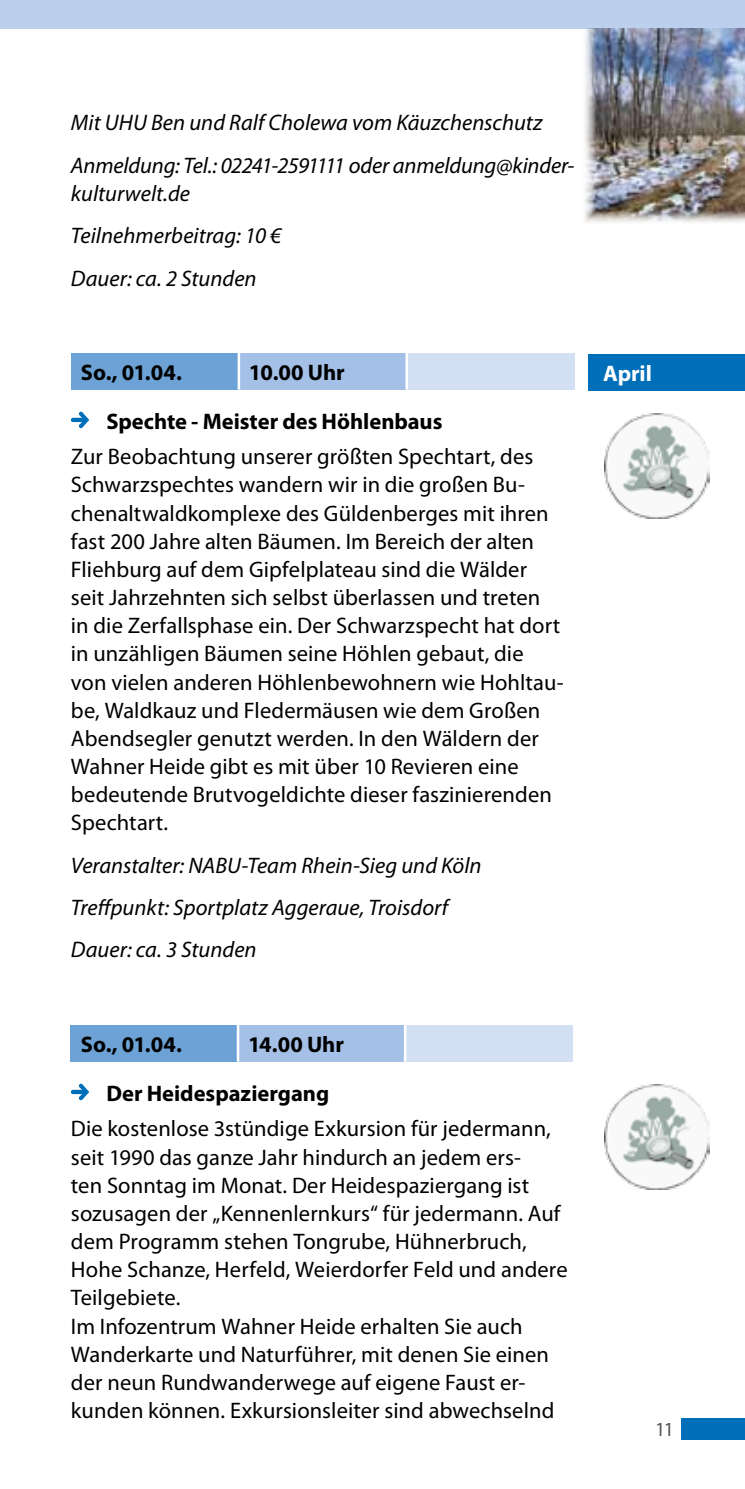
<style>
.page{position:relative;width:745px;height:1489px;background:#fff}
.page>*{position:absolute;margin:0;border:0;box-sizing:border-box;transform-origin:0 0}
.t1{font:22.5px/28.2px "Myriad Pro";letter-spacing:.005em;color:#000}
.t2{font:italic 22.5px/42.2px "Myriad Pro";color:#000}
.t3{font:700 22.5px/49.5px "Myriad Pro";color:#000}
.t4{font:700 22.5px "Myriad Pro";letter-spacing:-.005em;color:#fff}
.t5{font:20px "Myriad Pro";color:#575756}
</style>
<div class="page">
<div style="left:0;top:0;width:744px;height:28px;background:#bcd0ed"></div>
<div style="left:681px;top:1418px;width:63px;height:21px;background:#006fb9"></div>
<div style="left:71px;top:353px;width:168px;height:36px;background:#6da2d7"></div>
<div style="left:239px;top:353px;width:167px;height:36px;background:#a4c0e6"></div>
<div style="left:406px;top:353px;width:168px;height:36px;background:#d3dff3"></div>
<hr style="left:237px;top:353px;width:3px;height:36px;background:#fff">
<hr style="left:405px;top:353px;width:3px;height:36px;background:#fff">
<svg style="left:71px;top:411px;width:18px;height:17px"></svg>
<div style="left:71px;top:1024px;width:167px;height:37px;background:#6da2d7"></div>
<div style="left:238px;top:1024px;width:167px;height:37px;background:#a4c0e6"></div>
<div style="left:405px;top:1024px;width:167px;height:37px;background:#d3dff3"></div>
<hr style="left:236px;top:1024px;width:3px;height:37px;background:#fff">
<hr style="left:403px;top:1024px;width:3px;height:37px;background:#fff">
<svg style="left:71px;top:1083px;width:18px;height:17px"></svg>
<img style="left:581px;top:28px;width:163px;height:195px">
<img style="left:604px;top:413px;width:105px;height:105px">
<img style="left:604px;top:1084px;width:105px;height:105px">
<div style="left:588px;top:354px;width:156px;height:36px;background:#006fb9"></div>
<p class="t2" style="left:71px;top:101px;width:504px">Mit UHU Ben und Ralf Cholewa vom Käuzchenschutz<br>Anmeldung: Tel.: 02241-2591111 oder anmeldung@kinder-</p>
<p class="t2" style="left:71px;top:172px;width:212px">kulturwelt.de<br>Teilnehmerbeitrag: 10 €<br>Dauer: ca. 2 Stunden</p>
<p class="t3" style="left:106px;top:346px;width:337px;text-indent:142px">10.00 Uhr<br>Spechte - Meister des Höhlenbaus</p>
<p class="t1" style="left:71px;top:442px;width:494px">Zur Beobachtung unserer größten Spechtart, des Schwarzspechtes wandern wir in die großen Bu&shy;chenaltwaldkomplexe des Güldenberges mit ihren fast 200 Jahre alten Bäumen. Im Bereich der alten Fliehburg auf dem Gipfelplateau sind die Wälder seit Jahrzehnten sich selbst überlassen und treten in die Zerfallsphase ein. Der Schwarzspecht hat dort in unzähligen Bäumen seine Höhlen gebaut, die von vielen anderen Höhlenbewohnern wie Hohltau&shy;be, Waldkauz und Fledermäusen wie dem Großen Abendsegler genutzt werden. In den Wäldern der Wahner Heide gibt es mit über 10 Revieren eine bedeutende Brutvogeldichte dieser faszinierenden Spechtart.</p>
<p class="t2" style="left:71px;top:843px;width:412px">Veranstalter: NABU-Team Rhein-Sieg und Köln<br>Treffpunkt: Sportplatz Aggeraue, Troisdorf<br>Dauer: ca. 3 Stunden</p>
<p class="t3" style="left:81px;top:346px;width:102px">So., 01.04.</p>
<p class="t4" style="left:602px;top:358px;width:50px">April</p>
<p class="t3" style="left:106px;top:1018px;width:239px;text-indent:141px">14.00 Uhr<br>Der Heidespaziergang</p>
<p class="t1" style="left:71px;top:1114px;width:498px">Die kostenlose 3stündige Exkursion für jedermann, seit 1990 das ganze Jahr hindurch an jedem ers-<br>ten Sonntag im Monat. Der Heidespaziergang ist sozusagen der „Kennenlernkurs“ für jedermann. Auf dem Programm stehen Tongrube, Hühnerbruch, Hohe Schanze, Herfeld, Weierdorfer Feld und andere Teilgebiete.<br>Im Infozentrum Wahner Heide erhalten Sie auch Wanderkarte und Naturführer, mit denen Sie einen der neun Rundwanderwege auf eigene Faust er&shy;kunden können. Exkursionsleiter sind abwechselnd</p>
<p class="t3" style="left:81px;top:1018px;width:102px">So., 01.04.</p>
<p class="t5" style="left:654px;top:1417px;width:20px">11</p>
</div>
